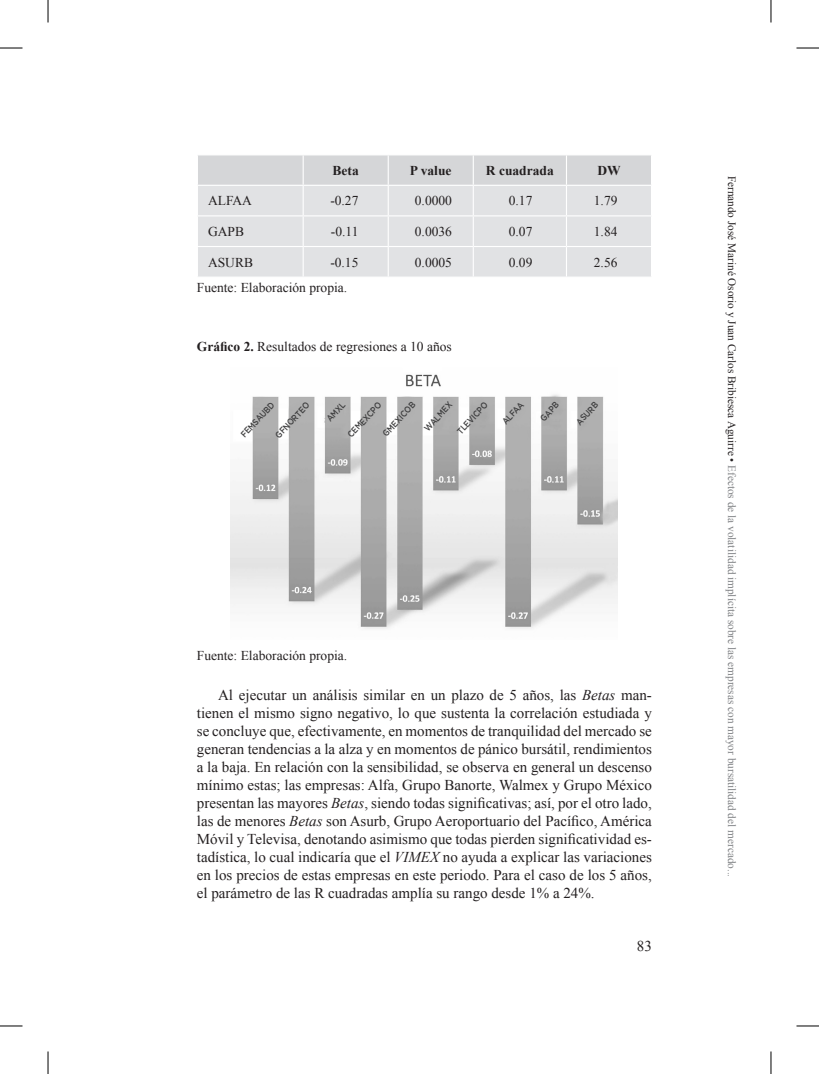
<style>
.page{position:relative;width:819px;height:1074px;background:#fff}
.page>*{position:absolute;margin:0;border:0;box-sizing:border-box;transform-origin:0 0}
.par{font:15px/18px "Times New Roman";color:#231f20;text-align:justify}
.tab-par-dcha{font:13.5px "Times New Roman";color:#231f20}
.fuente{font:13.5px "Times New Roman";color:#231f20}
.img-tit{font:13.5px "Times New Roman";color:#231f20}
.tab-tit{font:700 13.5px "Times New Roman";color:#231f20}
.tab-par{font:13.5px "Times New Roman";color:#231f20}
.t1{font:11.25px "Times New Roman";color:#808285}
.t2{font:500 9px "Gotham";color:#3e3e3f;scale:.85 1}
.s1{font-weight:700}
.s2{font-style:italic}
.s3{color:#231f20}
</style>
<div class="page">
<div style="left:198px;top:216px;width:453px;height:61px;background:#e1e2e4"></div>
<svg style="left:198px;top:155px;width:453px;height:60px;background:#dbdcde"></svg>
<hr style="left:303px;top:216px;width:1px;height:30px;background:#fff">
<hr style="left:388px;top:216px;width:1px;height:30px;background:#fff">
<hr style="left:473px;top:216px;width:1px;height:30px;background:#fff">
<hr style="left:566px;top:216px;width:1px;height:30px;background:#fff">
<hr style="left:197px;top:246px;width:106px;height:1px;background:#fff">
<hr style="left:303px;top:246px;width:85px;height:1px;background:#fff">
<hr style="left:303px;top:247px;width:1px;height:30px;background:#fff">
<hr style="left:388px;top:246px;width:85px;height:1px;background:#fff">
<hr style="left:388px;top:247px;width:1px;height:30px;background:#fff">
<hr style="left:473px;top:246px;width:93px;height:1px;background:#fff">
<hr style="left:473px;top:247px;width:1px;height:30px;background:#fff">
<hr style="left:566px;top:246px;width:86px;height:1px;background:#fff">
<hr style="left:566px;top:247px;width:1px;height:30px;background:#fff">
<hr style="left:197px;top:185px;width:106px;height:1px;background:#fff">
<hr style="left:303px;top:185px;width:85px;height:1px;background:#fff">
<hr style="left:388px;top:185px;width:85px;height:1px;background:#fff">
<hr style="left:473px;top:185px;width:93px;height:1px;background:#fff">
<hr style="left:566px;top:185px;width:86px;height:1px;background:#fff">
<img style="left:231px;top:374px;width:387px;height:255px">
<svg style="left:0;top:48px;width:22px;height:1px"></svg>
<svg style="left:796px;top:48px;width:23px;height:1px"></svg>
<svg style="left:0;top:1026px;width:22px;height:1px"></svg>
<svg style="left:796px;top:1026px;width:23px;height:1px"></svg>
<svg style="left:48px;top:0;width:1px;height:22px"></svg>
<svg style="left:48px;top:1051px;width:1px;height:23px"></svg>
<svg style="left:771px;top:0;width:1px;height:22px"></svg>
<svg style="left:771px;top:1051px;width:1px;height:23px"></svg>
<p class="tab-tit" style="left:333px;top:161px;width:28px">Beta</p>
<p class="tab-tit" style="left:410px;top:161px;width:43px">P value</p>
<p class="tab-tit" style="left:486px;top:161px;width:69px">R cuadrada</p>
<p class="tab-tit" style="left:597px;top:161px;width:25px">DW</p>
<p class="tab-par" style="left:208px;top:192px;width:45px">ALFAA</p>
<p class="tab-par-dcha" style="left:330px;top:192px;width:30px">-0.27</p>
<p class="tab-par-dcha" style="left:415px;top:192px;width:39px">0.0000</p>
<p class="tab-par-dcha" style="left:509px;top:192px;width:25px">0.17</p>
<p class="tab-par-dcha" style="left:594px;top:192px;width:25px">1.79</p>
<p class="tab-par" style="left:208px;top:222px;width:38px">GAPB</p>
<p class="tab-par-dcha" style="left:331px;top:222px;width:29px">-0.11</p>
<p class="tab-par-dcha" style="left:415px;top:222px;width:39px">0.0036</p>
<p class="tab-par-dcha" style="left:509px;top:222px;width:25px">0.07</p>
<p class="tab-par-dcha" style="left:594px;top:222px;width:25px">1.84</p>
<p class="tab-par" style="left:208px;top:253px;width:47px">ASURB</p>
<p class="tab-par-dcha" style="left:330px;top:253px;width:30px">-0.15</p>
<p class="tab-par-dcha" style="left:415px;top:253px;width:39px">0.0005</p>
<p class="tab-par-dcha" style="left:509px;top:253px;width:25px">0.09</p>
<p class="tab-par-dcha" style="left:594px;top:253px;width:25px">2.56</p>
<p class="fuente" style="left:197px;top:279px;width:152px">Fuente: Elaboración propia.</p>
<p class="img-tit" style="left:197px;top:338px;width:256px"><span class="s1">Gráfico 2.</span> Resultados de regresiones a 10 años</p>
<p class="t2" style="left:238px;top:432px;width:54px;rotate:-47deg">FEMSAUBD</p>
<p class="t2" style="left:273px;top:433px;width:55px;rotate:-47deg">GFNORTEO</p>
<p class="t2" style="left:324px;top:416px;width:29px;rotate:-47deg">AMXL</p>
<p class="t2" style="left:345px;top:432px;width:54px;rotate:-47deg">CEMEXCPO</p>
<p class="t2" style="left:380px;top:431px;width:52px;rotate:-47deg">GMEXICOB</p>
<p class="t2" style="left:422px;top:426px;width:44px;rotate:-47deg">WALMEX</p>
<p class="t2" style="left:454px;top:429px;width:49px;rotate:-47deg">TLEVICPO</p>
<p class="t2" style="left:499px;top:419px;width:33px;rotate:-47deg">ALFAA</p>
<p class="t2" style="left:538px;top:416px;width:28px;rotate:-47deg">GAPB</p>
<p class="t2" style="left:573px;top:419px;width:34px;rotate:-47deg">ASURB</p>
<p class="fuente" style="left:197px;top:647px;width:152px">Fuente: Elaboración propia.</p>
<p class="par" style="left:197px;top:685px;width:456px;text-indent:21px">Al ejecutar un análisis similar en un plazo de 5 años, las <span class="s2">Betas</span> man&shy;tienen el mismo signo negativo, lo que sustenta la correlación estudiada y se concluye que, efectivamente, en momentos de tranquilidad del mercado se generan tendencias a la alza y en momentos de pánico bursátil, rendimientos a la baja. En relación con la sensibilidad, se observa en general un descenso mínimo estas; las empresas: Alfa, Grupo Banorte, Walmex y Grupo México presentan las mayores <span class="s2">Betas</span>, siendo todas significativas; así, por el otro lado, las de menores <span class="s2">Betas</span> son Asurb, Grupo Aeroportuario del Pacífico, América Móvil y Televisa, denotando asimismo que todas pierden significatividad es&shy;tadística, lo cual indicaría que el <span class="s2">VIMEX</span> no ayuda a explicar las variaciones en los precios de estas empresas en este periodo. Para el caso de los 5 años, el parámetro de las R cuadradas amplía su rango desde 1% a 24%.</p>
<p class="par" style="left:637px;top:937px;width:16px">83</p>
<p class="t1" style="left:739px;top:176px;width:703px;rotate:90deg"><span class="s3">Fernando José Mariné Osorio y Juan Carlos Bribiesca Aguirre •</span> Efectos de la volatilidad implícita sobre las empresas con mayor bursatilidad del mercado...</p>
</div>
